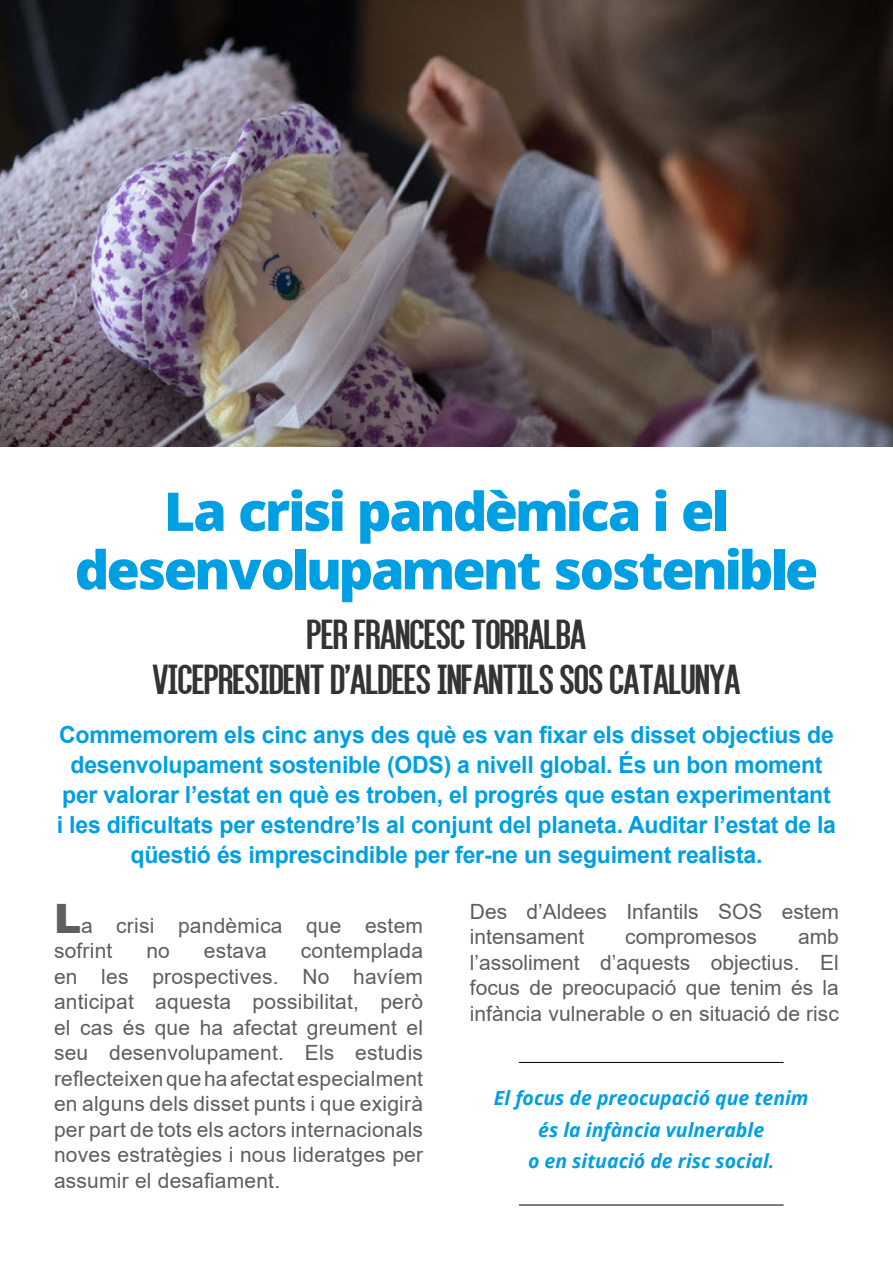
<style>
.page{position:relative;width:893px;height:1263px;background:#fff}
.page>*{position:absolute;margin:0;border:0;box-sizing:border-box;transform-origin:0 0}
.t1{font:800 53.4px/58.5px "Open Sans";letter-spacing:-.055em;color:#009fe3;text-align:center}
.t2{font:44.55px/45px "Alegre Sans";letter-spacing:-.025em;color:#333332;text-align:center}
.t3{font:700 23.55px/30px "Arial";letter-spacing:-.01em;color:#009fe3;text-align:center}
.t4{font:21px/25.5px "Arial";color:#5f5e5e}
.t5{font:italic 700 19.5px/31.5px "Open Sans";color:#009fe3;text-align:center}
.s1{font-weight:900;font-size:40.5px}
</style>
<div class="page">
<img style="left:0;top:0;width:893px;height:446px">
<hr style="left:519px;top:1062px;width:265px;height:1px;background:#000">
<hr style="left:519px;top:1204px;width:265px;height:1px;background:#000">
<h1 class="t1" style="left:75px;top:479px;width:745px">La crisi pandèmica i el desenvolupament sostenible</h1>
<h2 class="t2" style="left:153px;top:610px;width:589px">PER FRANCESC TORRALBA<br>VICEPRESIDENT D’ALDEES INFANTILS SOS CATALUNYA</h2>
<p class="t3" style="left:57px;top:720px;width:781px">Commemorem els cinc anys des què es van fixar els disset objectius de desenvolupament sostenible (ODS) a nivell global. És un bon moment per valorar l’estat en què es troben, el progrés que estan experimentant i les dificultats per estendre’ls al conjunt del planeta. Auditar l’estat de la qüestió és imprescindible per fer-ne un seguiment realista.</p>
<p class="t4" style="left:54px;top:912px;width:371px"><span class="s1">L</span>a crisi pandèmica que estem sofrint</p>
<p class="t4" style="left:54px;top:938px;width:371px;text-align:justify;text-indent:247px">contemplada en les prospectives. No havíem anticipat aquesta possibilitat, però el cas és que ha afectat greument el seu desenvolupament. Els estudis reflecteixen que ha afectat especialment en alguns dels disset punts i que exigirà per part de tots els actors internacionals noves estratègies i nous lideratges per assumir el desafiament.</p>
<p class="t4" style="left:146px;top:938px;width:25px">no</p>
<p class="t4" style="left:204px;top:938px;width:64px">estava</p>
<p class="t4" style="left:470px;top:899px;width:371px">Des d’Aldees Infantils SOS estem intensament</p>
<p class="t4" style="left:470px;top:924px;width:371px;text-align:justify;text-indent:328px">amb l’assoliment d’aquests objectius. El focus de preocupació que tenim és la infància vulnerable o en situació de risc</p>
<p class="t4" style="left:625px;top:924px;width:133px">compromesos</p>
<p class="t5" style="left:494px;top:1082px;width:316px">El focus de preocupació que tenim és la infància vulnerable<br>o en situació de risc social.</p>
</div>
